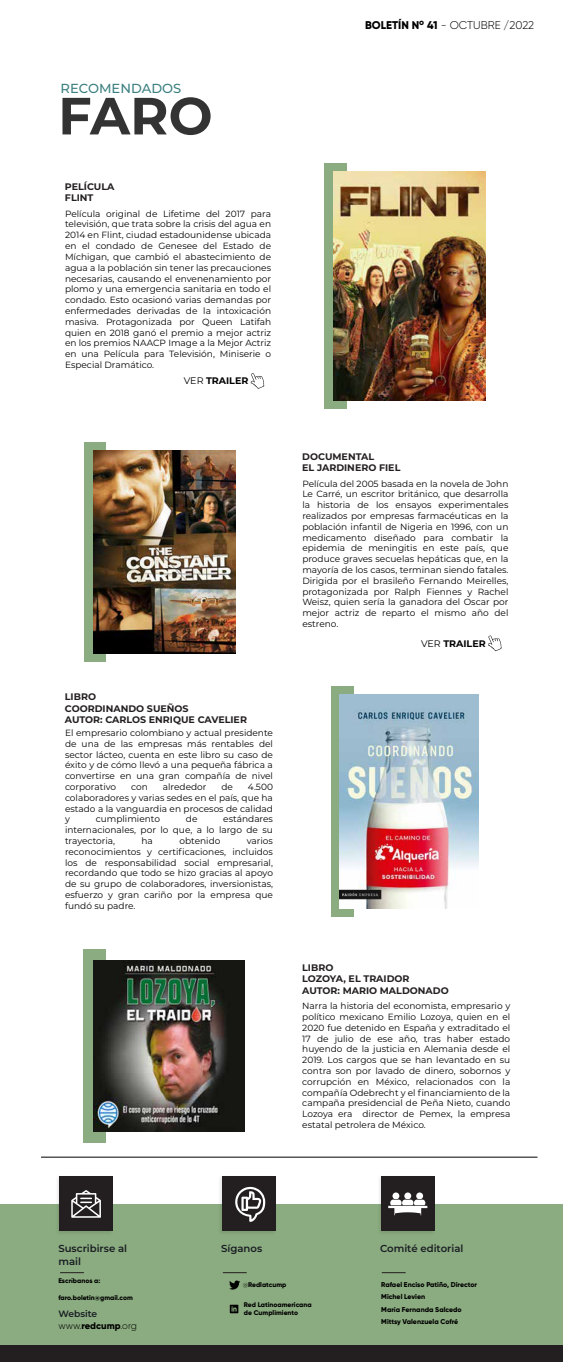
<style>
.page{position:relative;width:563px;height:1362px;background:#fff}
.page>*{position:absolute;margin:0;border:0;box-sizing:border-box;transform-origin:0 0}
.t1{font:700 52.25px "Montserrat";color:#333}
.t2{font:500 13.1px "Montserrat";color:#3d8080}
.t3{font:300 11.2px "Gilroy";color:#000}
.t4{font:600 10.1px/12.8px "Montserrat";color:#191c23}
.t5{font:700 9.5px/11.4px "Montserrat";color:#231f20}
.t6{font:700 9.5px "Montserrat";color:#000}
.t7{font:300 9.45px "Gilroy";color:#000}
.t8{font:600 9.15px "Montserrat";color:#191c23}
.t9{font:9px/10.8px "Montserrat";color:#000;text-align:justify}
.t10{font:800 7px/12.5px "Gilroy";color:#000}
.t11{font:800 6.8px "Gilroy";color:#000}
.s1{font-weight:400}
.s2{font-weight:800}
.s3{font-weight:300}
</style>
<div class="page">
<div style="left:0;top:1203px;width:562px;height:154px;background:#8bac80"></div>
<div style="left:0;top:1345px;width:562px;height:16px;background:#231f20"></div>
<img style="left:53px;top:1177px;width:63px;height:56px">
<div style="left:59px;top:1176px;width:54px;height:54px;background:#231f20"></div>
<img style="left:216px;top:1176px;width:62px;height:57px">
<div style="left:222px;top:1176px;width:53px;height:54px;background:#231f20"></div>
<img style="left:375px;top:1176px;width:62px;height:57px">
<div style="left:381px;top:1176px;width:53px;height:54px;background:#231f20"></div>
<svg style="left:71px;top:1190px;width:30px;height:27px"></svg>
<svg style="left:235px;top:1186px;width:30px;height:35px"></svg>
<svg style="left:229px;top:1280px;width:11px;height:9px"></svg>
<svg style="left:229px;top:1304px;width:9px;height:9px"></svg>
<svg style="left:388px;top:1199px;width:39px;height:16px"></svg>
<div style="left:404px;top:1192px;width:7px;height:7px;background:#fff;border-radius:50%"></div>
<div style="left:416px;top:1192px;width:7px;height:7px;background:#fff;border-radius:50%"></div>
<div style="left:392px;top:1192px;width:7px;height:7px;background:#fff;border-radius:50%"></div>
<div style="left:83px;top:949px;width:22px;height:193px;background:#8bac80"></div>
<div style="left:331px;top:686px;width:22px;height:230px;background:#8bac80"></div>
<div style="left:324px;top:163px;width:23px;height:245px;background:#8bac80"></div>
<div style="left:85px;top:442px;width:21px;height:219px;background:#8bac80"></div>
<svg style="left:250px;top:373px;width:14px;height:16px"></svg>
<svg style="left:488px;top:635px;width:13px;height:16px"></svg>
<hr style="left:41px;top:1156px;width:496px;height:1px;background:#000">
<img style="left:94px;top:960px;width:151px;height:171px">
<img style="left:339px;top:694px;width:140px;height:214px">
<img style="left:93px;top:450px;width:142px;height:203px">
<img style="left:333px;top:171px;width:152px;height:229px">
<h2 class="t2" style="left:61px;top:79px;width:122px">RECOMENDADOS</h2>
<h1 class="t1" style="left:58px;top:78px;width:156px">FARO</h1>
<p class="t5" style="left:65px;top:180px;width:51px">PELÍCULA<br>FLINT</p>
<p class="t9" style="left:65px;top:208px;width:207px">Película original de Lifetime del 2017 para televisión, que trata sobre la crisis del agua en 2014 en Flint, ciudad estadounidense ubicada en el condado de Genesee del Estado de Míchigan, que cambió el abastecimiento de agua a la población sin tener las precauciones necesarias, causando el envenenamiento por plomo y una emergencia sanitaria en todo el condado. Esto ocasionó varias demandas por enfermedades derivadas de la intoxicación masiva. Protagonizada por Queen Latifah quien en 2018 ganó el premio a mejor actriz en los premios NAACP Image a la Mejor Actriz en una Película para Televisión, Miniserie o Especial Dramático.</p>
<p class="t6" style="left:184px;top:374px;width:66px"><span class="s1">VER</span> TRAILER</p>
<p class="t5" style="left:65px;top:690px;width:183px">LIBRO<br>COORDINANDO SUEÑOS<br>AUTOR: CARLOS ENRIQUE CAVELIER</p>
<p class="t9" style="left:65px;top:727px;width:209px">El empresario colombiano y actual presidente de una de las empresas más rentables del sector lácteo, cuenta en este libro su caso de éxito y de cómo llevó a una pequeña fábrica a convertirse en una gran compañía de nivel corporativo</p>
<p class="t9" style="left:131px;top:781px;width:18px">con</p>
<p class="t9" style="left:163px;top:781px;width:45px">alrededor</p>
<p class="t9" style="left:221px;top:781px;width:13px">de</p>
<p class="t9" style="left:65px;top:781px;width:209px;text-indent:183px">4.500 colaboradores y varias sedes en el país, que ha estado a la vanguardia en procesos de calidad y</p>
<p class="t9" style="left:65px;top:813px;width:209px;text-indent:158px">estándares internacionales, por lo que, a lo largo de su trayectoria,</p>
<p class="t9" style="left:96px;top:813px;width:66px">cumplimiento</p>
<p class="t9" style="left:186px;top:813px;width:13px">de</p>
<p class="t9" style="left:65px;top:835px;width:209px;text-indent:182px">varios reconocimientos y certificaciones, incluidos los de responsabilidad social empresarial, recordando que todo se hizo gracias al apoyo de su grupo de colaboradores, inversionistas, esfuerzo y gran cariño por la empresa que fundó su padre.</p>
<p class="t9" style="left:141px;top:835px;width:13px">ha</p>
<p class="t9" style="left:179px;top:835px;width:42px">obtenido</p>
<p class="t3" style="left:365px;top:18px;width:170px"><span class="s2">BOLETÍN N</span><sup>o</sup> <span class="s2">41</span> - OCTUBRE /2022</p>
<p class="t5" style="left:302px;top:450px;width:100px">DOCUMENTAL<br>EL JARDINERO FIEL</p>
<p class="t9" style="left:302px;top:477px;width:207px">Película del 2005 basada en la novela de John Le Carré, un escritor británico, que desarrolla la historia de los ensayos experimentales realizados por empresas farmacéuticas en la población infantil de Nigeria en 1996, con un medicamento diseñado para combatir la epidemia de meningitis en este país, que produce graves secuelas hepáticas que, en la mayoría de los casos, terminan siendo fatales.<br>Dirigida por el brasileño Fernando Meirelles, protagonizada por Ralph Fiennes y Rachel Weisz, quien sería la ganadora del Oscar por mejor actriz de reparto el mismo año del estreno.</p>
<p class="t6" style="left:421px;top:636px;width:66px"><span class="s1">VER</span> TRAILER</p>
<p class="t5" style="left:302px;top:961px;width:148px">LIBRO<br>LOZOYA, EL TRAIDOR<br>AUTOR: MARIO MALDONADO</p>
<p class="t9" style="left:302px;top:1000px;width:209px">Narra la historia del economista, empresario y político mexicano Emilio Lozoya, quien en el 2020 fue detenido en España y extraditado el 17 de julio de ese año, tras haber estado huyendo de la justicia en Alemania desde el 2019. Los cargos que se han levantado en su contra son por lavado de dinero, sobornos y corrupción en México, relacionados con la compañía Odebrecht y el financiamiento de la campaña presidencial de Peña Nieto, cuando Lozoya era director de Pemex, la empresa estatal petrolera de México.</p>
<p class="t4" style="left:58px;top:1241px;width:70px">Suscribirse al mail</p>
<p class="t11" style="left:58px;top:1276px;width:43px">Escríbanos a:</p>
<p class="t11" style="left:58px;top:1292px;width:76px">faro.boletin@gmail.com</p>
<p class="t4" style="left:221px;top:1241px;width:43px">Síganos</p>
<p class="t4" style="left:380px;top:1241px;width:85px">Comité editorial</p>
<p class="t10" style="left:381px;top:1277px;width:97px">Rafael Enciso Patiño, Director<br>Michel Levien<br>María Fernanda Salcedo<br>Mittsy Valenzuela Cofré</p>
<p class="t11" style="left:242px;top:1280px;width:45px"><span class="s3">@</span>Redlatcump</p>
<p class="t11" style="left:244px;top:1299px;width:69px">Red Latinoamericana</p>
<p class="t8" style="left:58px;top:1307px;width:40px">Website</p>
<p class="t11" style="left:244px;top:1308px;width:56px">de Cumplimiento</p>
<p class="t7" style="left:58px;top:1319px;width:80px">www.<span class="s2">redcump</span>.org</p>
</div>
